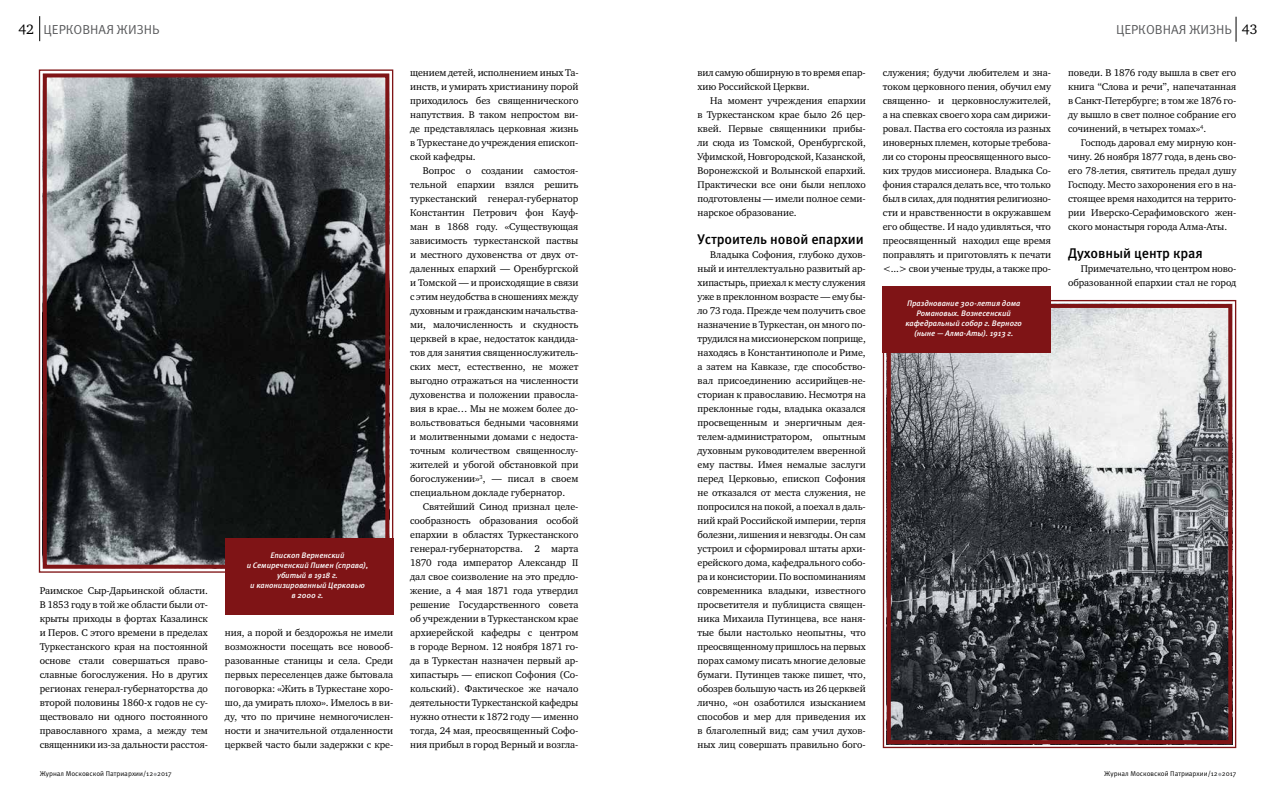
<style>
.page{position:relative;width:1276px;height:794px;background:#fff}
.page>*{position:absolute;margin:0;border:0;box-sizing:border-box;transform-origin:0 0}
.t1{font:500 14px "Meta Pro";letter-spacing:-.005em;color:#000}
.t2{font:14px "Charter ITC";color:#000}
.t3{font:13px "Meta Pro";letter-spacing:-.005em;color:#58595b}
.t4{font:10px/14px "Charter ITC";letter-spacing:-.005em;color:#000;text-align:justify}
.t5{font:italic 500 8px/10px "Meta Pro";letter-spacing:-.005em;color:#fff;text-align:center}
.t6{font:7px "Meta Pro";color:#000}
</style>
<div class="page">
<svg style="left:39px;top:16px;width:1px;height:25px"></svg>
<svg style="left:1235px;top:17px;width:1px;height:25px"></svg>
<svg style="left:153px;top:772px;width:4px;height:4px"></svg>
<svg style="left:38px;top:69px;width:356px;height:504px;background:#3f4244"></svg>
<div style="left:43px;top:73px;width:346px;height:496px;border:4px solid #7f1416"></div>
<div style="left:225px;top:538px;width:168px;height:76px;background:#7f1416"></div>
<svg style="left:882px;top:299px;width:355px;height:450px;background:#707275"></svg>
<div style="left:887px;top:304px;width:345px;height:440px;border:4px solid #7f1416"></div>
<div style="left:883px;top:286px;width:168px;height:66px;background:#7f1416"></div>
<h1 class="t2" style="left:19px;top:20px;width:17px">42</h1>
<h1 class="t2" style="left:1242px;top:20px;width:17px">43</h1>
<h2 class="t3" style="left:44px;top:21px;width:117px">ЦЕРКОВНАЯ ЖИЗНЬ</h2>
<h2 class="t3" style="left:1116px;top:21px;width:117px">ЦЕРКОВНАЯ ЖИЗНЬ</h2>
<p class="t4" style="left:697px;top:65px;width:170px">вил самую обширную в то время епар&shy;хию Российской Церкви.</p>
<p class="t4" style="left:697px;top:93px;width:170px;text-indent:13px">На момент учреждения епархии в Туркестанском крае было 26 цер&shy;квей. Первые священники прибы&shy;ли сюда из Томской, Оренбургской, Уфимской, Новгородской, Казанской, Воронежской и Волынской епархий.<br>Практически все они были неплохо подготовлены — имели полное семи&shy;нарское образование.</p>
<h1 class="t1" style="left:697px;top:230px;width:168px">Устроитель новой епархии</h1>
<p class="t4" style="left:697px;top:247px;width:170px;text-indent:13px">Владыка Софония, глубоко духов&shy;ный и интеллектуально развитый ар&shy;хипастырь, приехал к месту служения уже в преклонном возрасте — ему бы&shy;ло 73 года. Прежде чем получить свое назначение в Туркестан, он много по&shy;трудился на миссионерском поприще, находясь в Константинополе и Риме, а затем на Кавказе, где способство&shy;вал присоединению ассирийцев-не&shy;сториан к православию. Несмотря на преклонные годы, владыка оказался просвещенным и энергичным дея&shy;телем-администратором, опытным духовным руководителем вверенной ему паствы. Имея немалые заслуги перед Церковью, епископ Софония не отказался от места служения, не попросился на покой, а поехал в даль&shy;ний край Российской империи, терпя болезни, лишения и невзгоды. Он сам устроил и сформировал штаты архи&shy;ерейского дома, кафедрального собо&shy;ра и консистории. По воспоминаниям современника владыки, известного просветителя и публициста священ&shy;ника Михаила Путинцева, все наня&shy;тые были настолько неопытны, что преосвященному пришлось на первых порах самому писать многие деловые бумаги. Путинцев также пишет, что, обозрев большую часть из 26 церквей лично, «он озаботился изысканием способов и мер для приведения их в благолепный вид; сам учил духов&shy;ных лиц совершать правильно бого-</p>
<p class="t4" style="left:883px;top:65px;width:170px">служения; будучи любителем и зна&shy;током церковного пения, обучил ему священно- и церковнослужителей, а на спевках своего хора сам дирижи&shy;ровал. Паства его состояла из разных иноверных племен, которые требова&shy;ли со стороны преосвященного высо&shy;ких трудов миссионера. Владыка Со&shy;фония старался делать все, что только был в силах, для поднятия религиозно&shy;сти и нравственности в окружавшем его обществе. И надо удивляться, что преосвященный находил еще время поправлять и приготовлять к печати &lt;...&gt; свои ученые труды, а также про-</p>
<p class="t4" style="left:1068px;top:65px;width:170px">поведи. В 1876 году вышла в свет его книга “Слова и речи”, напечатанная в Санкт-Петербурге; в том же 1876 го&shy;ду вышло в свет полное собрание его сочинений, в четырех томах»<sup>4</sup>.</p>
<p class="t4" style="left:410px;top:65px;width:170px">щением детей, исполнением иных Та&shy;инств, и умирать христианину порой приходилось без священнического напутствия. В таком непростом ви&shy;де представлялась церковная жизнь в Туркестане до учреждения епископ&shy;ской кафедры.</p>
<p class="t4" style="left:410px;top:163px;width:170px;text-indent:13px">Вопрос о создании самостоя&shy;тельной епархии взялся решить туркестанский генерал-губернатор Константин Петрович фон Кауф&shy;ман в 1868 году. «Существующая зависимость туркестанской паствы и местного духовенства от двух от&shy;даленных епархий — Оренбургской и Томской — и происходящие в связи с этим неудобства в сношениях между духовным и гражданским начальства&shy;ми, малочисленность и скудность церквей в крае, недостаток кандида&shy;тов для занятия священнослужитель&shy;ских мест, естественно, не может выгодно отражаться на численности духовенства и положении правосла&shy;вия в крае… Мы не можем более до&shy;вольствоваться бедными часовнями и молитвенными домами с недоста&shy;точным количеством священнослу&shy;жителей и убогой обстановкой при богослужении»<sup>3</sup>, — писал в своем специальном докладе губернатор.</p>
<p class="t4" style="left:410px;top:499px;width:170px;text-indent:13px">Святейший Синод признал целе&shy;сообразность образования особой епархии в областях Туркестанского генерал-губернаторства. 2 марта 1870 года император Александр II дал свое соизволение на это предло&shy;жение, а 4 мая 1871 года утвердил решение Государственного совета об учреждении в Туркестанском крае архиерейской кафедры с центром в городе Верном. 12 ноября 1871 го&shy;да в Туркестан назначен первый ар&shy;хипастырь — епископ Софония (Со&shy;кольский). Фактическое же начало деятельности Туркестанской кафедры нужно отнести к 1872 году — именно тогда, 24 мая, преосвященный Софо&shy;ния прибыл в город Верный и возгла-</p>
<p class="t4" style="left:1068px;top:135px;width:170px;text-indent:13px">Господь даровал ему мирную кон&shy;чину. 26 ноября 1877 года, в день сво&shy;его 78-летия, святитель предал душу Господу. Место захоронения его в на&shy;стоящее время находится на террито&shy;рии Иверско-Серафимовского жен&shy;ского монастыря города Алма-Аты.</p>
<h1 class="t1" style="left:1068px;top:244px;width:136px">Духовный центр края</h1>
<p class="t4" style="left:1068px;top:261px;width:170px;text-align:right">Примечательно, что центром ново&shy;образованной епархии стал не город</p>
<p class="t5" style="left:905px;top:298px;width:118px">Празднование 300-летия дома<br>Романовых. Вознесенский кафедральный собор г. Верного (ныне — Алма-Аты). 1913 г.</p>
<p class="t5" style="left:247px;top:550px;width:123px">Епископ Верненский<br>и Семиреченский Пимен (справа), убитый в 1918 г.<br>и канонизированный Церковью<br>в 2000 г.</p>
<p class="t4" style="left:40px;top:583px;width:170px">Раимское Сыр-Дарьинской области.<br>В 1853 году в той же области были от&shy;крыты приходы в фортах Казалинск и Перов. С этого времени в пределах Туркестанского края на постоянной основе стали совершаться право&shy;славные богослужения. Но в других регионах генерал-губернаторства до второй половины 1860-х годов не су&shy;ществовало ни одного постоянного православного храма, а между тем священники из-за дальности расстоя-</p>
<p class="t4" style="left:225px;top:625px;width:170px">ния, а порой и бездорожья не имели возможности посещать все новооб&shy;разованные станицы и села. Среди первых переселенцев даже бытовала поговорка: «Жить в Туркестане хоро&shy;шо, да умирать плохо». Имелось в ви&shy;ду, что по причине немногочислен&shy;ности и значительной отдаленности церквей часто были задержки с кре-</p>
<p class="t6" style="left:40px;top:769px;width:133px">Журнал Московской Патриархии/12 2017</p>
<p class="t6" style="left:1104px;top:769px;width:133px">Журнал Московской Патриархии/12 2017</p>
</div>
